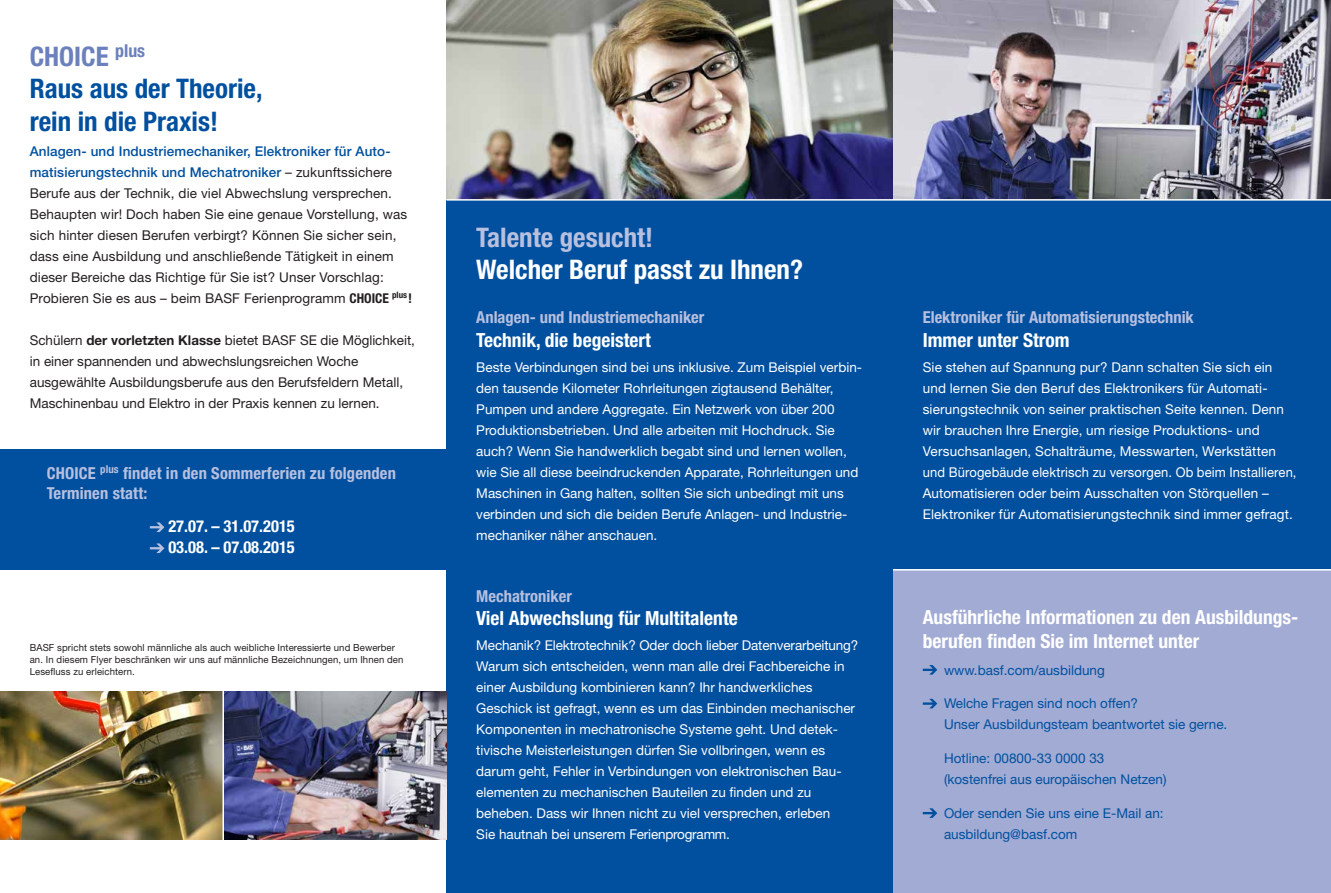
<style>
.page{position:relative;width:1331px;height:893px;background:#fff}
.page>*{position:absolute;margin:0;border:0;box-sizing:border-box;transform-origin:0 0}
.A6__Helv_75___18_20p{font:700 condensed 27px/32.4px "Helvetica Neue LT Pro";color:#01509f}
.t1{font:700 condensed 27px "Helvetica Neue LT Pro";color:#fff}
.t2{font:700 condensed 27px "Helvetica Neue LT Pro";color:#b8c0df}
.A6__Helv_75___18_20p-2{font:700 condensed 27px "Helvetica Neue LT Pro";color:#6b80bc}
.t3{font:700 condensed 19.5px/23.4px "Helvetica Neue LT Pro";color:#fff}
.t4{font:700 condensed 16.5px/19.8px "Helvetica Neue LT Pro";color:#b8c0df}
.t5{font:700 condensed 16.5px "Helvetica Neue LT Pro";color:#fff}
.t6{font:13.5px/21px "Helvetica Neue LT Pro";color:#fff}
.t7{font:13.5px/21px "Helvetica Neue LT Pro";letter-spacing:.01em;color:#231f20}
.fliesstext{font:13.5px/21px "Helvetica Neue LT Pro";color:#01509f}
.t8{font:9.75px/12px "Helvetica Neue LT Pro";letter-spacing:.01em;color:#231f20}
.s1{font-weight:500;color:#01509f}
.s2{font-weight:700;font-stretch:condensed}
.s3{font-weight:700}
</style>
<div class="page">
<div style="left:0;top:449px;width:446px;height:121px;background:#01509f"></div>
<div style="left:446px;top:0;width:447px;height:893px;background:#01509f"></div>
<div style="left:893px;top:0;width:438px;height:570px;background:#01509f"></div>
<div style="left:893px;top:570px;width:438px;height:323px;background:#a1abd4"></div>
<img style="left:446px;top:0;width:447px;height:199px">
<img style="left:893px;top:0;width:438px;height:199px">
<svg style="left:150px;top:522px;width:14px;height:10px"></svg>
<svg style="left:150px;top:543px;width:14px;height:10px"></svg>
<svg style="left:923px;top:665px;width:14px;height:10px"></svg>
<svg style="left:923px;top:699px;width:14px;height:9px"></svg>
<svg style="left:923px;top:808px;width:14px;height:10px"></svg>
<img style="left:0;top:691px;width:222px;height:149px">
<img style="left:224px;top:691px;width:222px;height:149px">
<hr style="left:893px;top:569px;width:438px;height:2px;background:#fff">
<hr style="left:446px;top:199px;width:885px;height:2px;background:#fff">
<p class="A6__Helv_75___18_20p-2" style="left:30px;top:40px;width:117px">CHOICE <sup>plus</sup></p>
<p class="A6__Helv_75___18_20p" style="left:30px;top:72px;width:234px">Raus aus der Theorie, rein in die Praxis!</p>
<p class="t7" style="left:30px;top:141px;width:384px"><span class="s1">Anlagen- und Industriemechaniker, Elektroniker für Auto&shy;matisierungstechnik und Mechatroniker</span> – zukunftssichere Berufe aus der Technik, die viel Abwechslung versprechen.<br>Behaupten wir! Doch haben Sie eine genaue Vorstellung, was sich hinter diesen Berufen verbirgt? Können Sie sicher sein, dass eine Ausbildung und anschließende Tätigkeit in einem dieser Bereiche das Richtige für Sie ist? Unser Vorschlag:<br>Probieren Sie es aus – beim BASF Ferienprogramm <span class="s2">CHOICE</span> <sup>plus</sup> <span class="s2">!</span></p>
<p class="t7" style="left:30px;top:330px;width:387px">Schülern <span class="s3">der vorletzten Klasse</span> bietet BASF SE die Möglichkeit, in einer spannenden und abwechslungsreichen Woche ausgewählte Ausbildungsberufe aus den Berufsfeldern Metall, Maschinenbau und Elektro in der Praxis kennen zu lernen.</p>
<p class="t4" style="left:47px;top:463px;width:351px">CHOICE <sup>plus</sup> findet in den Sommerferien zu folgenden<br>Terminen statt:</p>
<p class="t5" style="left:168px;top:516px;width:128px">27.07. – 31.07.2015</p>
<p class="t5" style="left:168px;top:537px;width:128px">03.08. – 07.08.2015</p>
<p class="t8" style="left:30px;top:641px;width:375px">BASF spricht stets sowohl männliche als auch weibliche Interessierte und Bewerber an. In diesem Flyer beschränken wir uns auf männliche Bezeichnungen, um Ihnen den<br>Lesefluss zu erleichtern.</p>
<p class="t2" style="left:476px;top:221px;width:178px">Talente gesucht!</p>
<p class="t1" style="left:476px;top:253px;width:328px">Welcher Beruf passt zu Ihnen?</p>
<p class="t4" style="left:476px;top:307px;width:230px">Anlagen- und Industriemechaniker</p>
<p class="t3" style="left:476px;top:328px;width:176px">Technik, die begeistert</p>
<p class="t6" style="left:476px;top:356px;width:387px">Beste Verbindungen sind bei uns inklusive. Zum Beispiel verbin&shy;den tausende Kilometer Rohrleitungen zigtausend Behälter, Pumpen und andere Aggregate. Ein Netzwerk von über 200<br>Produktionsbetrieben. Und alle arbeiten mit Hochdruck. Sie auch? Wenn Sie handwerklich begabt sind und lernen wollen, wie Sie all diese beeindruckenden Apparate, Rohrleitungen und Maschinen in Gang halten, sollten Sie sich unbedingt mit uns verbinden und sich die beiden Berufe Anlagen- und Industrie&shy;mechaniker näher anschauen.</p>
<p class="t4" style="left:476px;top:586px;width:97px">Mechatroniker</p>
<p class="t3" style="left:476px;top:606px;width:263px">Viel Abwechslung für Multitalente</p>
<p class="t6" style="left:476px;top:635px;width:384px">Mechanik? Elektrotechnik? Oder doch lieber Datenverarbeitung?<br>Warum sich entscheiden, wenn man alle drei Fachbereiche in einer Ausbildung kombinieren kann? Ihr handwerkliches Geschick ist gefragt, wenn es um das Einbinden mechanischer Komponenten in mechatronische Systeme geht. Und detek&shy;tivische Meisterleistungen dürfen Sie vollbringen, wenn es darum geht, Fehler in Verbindungen von elektronischen Bau&shy;elementen zu mechanischen Bauteilen zu finden und zu beheben. Dass wir Ihnen nicht zu viel versprechen, erleben<br>Sie hautnah bei unserem Ferienprogramm.</p>
<p class="t4" style="left:923px;top:307px;width:273px">Elektroniker für Automatisierungstechnik</p>
<p class="t3" style="left:923px;top:328px;width:148px">Immer unter Strom</p>
<p class="t6" style="left:923px;top:356px;width:375px">Sie stehen auf Spannung pur? Dann schalten Sie sich ein und lernen Sie den Beruf des Elektronikers für Automati&shy;sierungstechnik von seiner praktischen Seite kennen. Denn wir brauchen Ihre Energie, um riesige Produktions- und Versuchsanlagen, Schalträume, Messwarten, Werkstätten und Bürogebäude elektrisch zu versorgen. Ob beim Installieren, Automatisieren oder beim Ausschalten von Störquellen – Elektroniker für Automatisierungstechnik sind immer gefragt.</p>
<p class="t3" style="left:923px;top:606px;width:377px">Ausführliche Informationen zu den Ausbildungs&shy;berufen finden Sie im Internet unter</p>
<p class="fliesstext" style="left:944px;top:659px;width:162px">www.basf.com/ausbildung</p>
<p class="fliesstext" style="left:944px;top:693px;width:285px">Welche Fragen sind noch offen?<br>Unser Ausbildungsteam beantwortet sie gerne.</p>
<p class="fliesstext" style="left:944px;top:748px;width:224px">Hotline: 00800-33 0000 33 (kostenfrei aus europäischen Netzen)</p>
<p class="fliesstext" style="left:944px;top:802px;width:221px">Oder senden Sie uns eine E-Mail an: ausbildung@basf.com</p>
</div>
